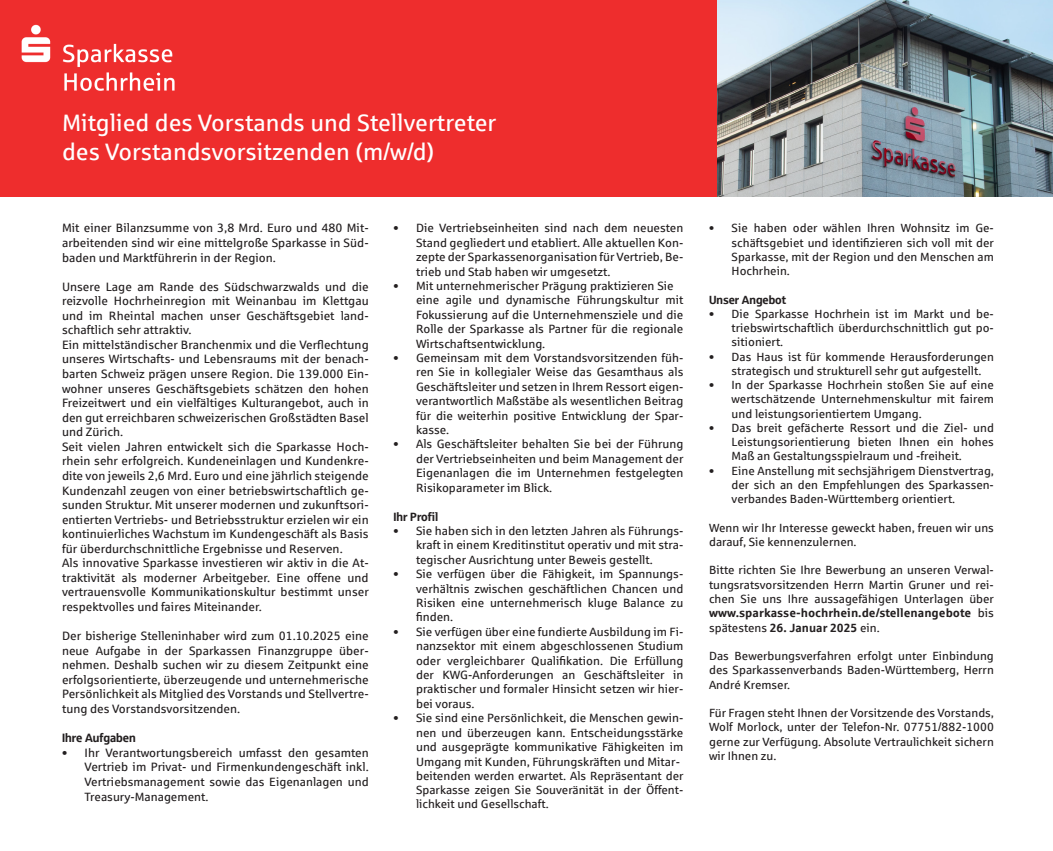
<style>
.page{position:relative;width:1053px;height:851px;background:#fff}
.page>*{position:absolute;margin:0;border:0;box-sizing:border-box;transform-origin:0 0}
.t1{font:23.75px "Sparkasse Rg";color:#fff}
.t2{font:12.12px/14.5px "Sparkasse Rg";color:#231f20;text-align:justify}
.t3{font:12.12px "Sparkasse Head";color:#231f20}
.t4{font:12px/14.4px "Sparkasse Rg";color:#231f20;text-align:justify}
.t5{font:12px "Sparkasse Head";color:#231f20}
.t6{font:11.88px/14.2px "Sparkasse Rg";color:#231f20;text-align:justify}
.t7{font:11.88px "Sparkasse Head";color:#231f20}
.s1{font-size:11.88px}
.s2{font-weight:700}
</style>
<div class="page">
<div style="left:0;top:0;width:719px;height:197px;background:#ee2d2d"></div>
<img style="left:21px;top:24px;width:154px;height:67px">
<img style="left:718px;top:0;width:334px;height:197px">
<p class="t1" style="left:62px;top:108px;width:436px">Mitglied des Vorstands und Stellvertreter</p>
<p class="t1" style="left:62px;top:137px;width:374px">des Vorstandsvorsitzenden (m/w/d)</p>
<p class="t2" style="left:62px;top:220px;width:308px">Mit einer Bilanzsumme von 3,8 Mrd. Euro und 480 Mit&shy;arbeitenden sind wir eine mittelgroße Sparkasse in Süd&shy;baden und Marktführerin in der Region.</p>
<p class="t2" style="left:62px;top:279px;width:308px">Unsere Lage am Rande des Südschwarzwalds und die reizvolle Hochrheinregion mit Weinanbau im Klettgau und im Rheintal machen unser Geschäftsgebiet land&shy;schaftlich sehr attraktiv.</p>
<p class="t2" style="left:62px;top:337px;width:308px">Ein mittelständischer Branchenmix und die Verflechtung unseres Wirtschafts- und Lebensraums mit der benach&shy;barten Schweiz prägen unsere Region. Die 139.000 Ein&shy;wohner unseres Geschäftsgebiets schätzen den hohen Freizeitwert und ein vielfältiges Kulturangebot, auch in den gut erreichbaren schweizerischen Großstädten Basel und Zürich.</p>
<p class="t2" style="left:62px;top:439px;width:308px">Seit vielen Jahren entwickelt sich die Sparkasse Hoch&shy;rhein sehr erfolgreich. Kundeneinlagen und Kundenkre&shy;dite von jeweils 2,6 Mrd. Euro und eine jährlich steigende Kundenzahl zeugen von einer betriebswirtschaftlich ge&shy;sunden Struktur. Mit unserer modernen und zukunftsori&shy;entierten Vertriebs- und Betriebsstruktur erzielen wir ein kontinuierliches Wachstum im Kundengeschäft als Basis für überdurchschnittliche Ergebnisse und Reserven.</p>
<p class="t2" style="left:62px;top:555px;width:308px">Als innovative Sparkasse investieren wir aktiv in die At&shy;traktivität als moderner Arbeitgeber. Eine offene und vertrauensvolle Kommunikationskultur bestimmt unser respektvolles und faires Miteinander.</p>
<p class="t2" style="left:62px;top:628px;width:308px">Der bisherige Stelleninhaber wird zum 01.10.2025 eine neue Aufgabe in der Sparkassen Finanzgruppe über&shy;nehmen. Deshalb suchen wir zu diesem Zeitpunkt eine erfolgsorientierte, überzeugende und unternehmerische Persönlichkeit als Mitglied des Vorstands und Stellvertre&shy;tung des Vorstandsvorsitzenden.</p>
<p class="t3" style="left:62px;top:730px;width:75px">Ihre Aufgaben</p>
<p class="t2" style="left:62px;top:744px;width:308px;text-align:right">• Ihr Verantwortungsbereich umfasst den gesamten<br>Vertrieb im Privat- und Firmenkundengeschäft inkl.</p>
<p class="t4" style="left:85px;top:773px;width:285px;line-height:15px">Vertriebsmanagement sowie das Eigenanlagen und<br>Treasury-Management.</p>
<p class="t4" style="left:416px;top:220px;width:269px;text-indent:-22px">• Die Vertriebseinheiten sind nach dem neuesten Stand gegliedert und etabliert. Alle aktuellen Kon&shy;zepte der Sparkassenorganisation für Vertrieb, Be&shy;trieb und Stab haben wir umgesetzt.</p>
<p class="t4" style="left:416px;top:278px;width:269px;text-align:left;text-indent:-22px">• Mit unternehmerischer Prägung praktizieren Sie eine agile und dynamische Führungskultur mit Fokussierung auf die Unternehmensziele und die Rolle der Sparkasse als Partner für die regionale Wirtschaftsentwicklung.</p>
<p class="t4" style="left:416px;top:350px;width:269px;text-indent:-22px">• Gemeinsam mit dem Vorstandsvorsitzenden füh&shy;ren Sie in kollegialer Weise das Gesamthaus als Geschäftsleiter und setzen in Ihrem Ressort eigen&shy;verantwortlich Maßstäbe als wesentlichen Beitrag für die weiterhin positive Entwicklung der Spar&shy;kasse.</p>
<p class="t4" style="left:416px;top:436px;width:269px;text-indent:-22px">• Als Geschäftsleiter behalten Sie bei der Führung der Vertriebseinheiten und beim Management der Eigenanlagen die im Unternehmen festgelegten Risikoparameter im Blick.</p>
<p class="t5" style="left:393px;top:508px;width:46px">Ihr Profil</p>
<p class="t4" style="left:416px;top:523px;width:269px;text-indent:-22px">• Sie haben sich in den letzten Jahren als Führungs&shy;kraft in einem Kreditinstitut operativ und mit stra&shy;tegischer Ausrichtung unter Beweis gestellt.</p>
<p class="t4" style="left:416px;top:566px;width:269px;text-indent:-22px">• Sie verfügen über die Fähigkeit, im Spannungs&shy;verhältnis zwischen geschäftlichen Chancen und Risiken eine unternehmerisch kluge Balance zu finden.</p>
<p class="t4" style="left:416px;top:624px;width:269px;text-indent:-22px">• Sie verfügen über eine fundierte Ausbildung im Fi&shy;nanzsektor mit einem abgeschlossenen Studium oder vergleichbarer Qualifikation. Die Erfüllung der KWG-Anforderungen an Geschäftsleiter in praktischer und formaler Hinsicht setzen wir hier&shy;bei voraus.</p>
<p class="t4" style="left:416px;top:710px;width:269px;text-indent:-22px">• Sie sind eine Persönlichkeit, die Menschen gewin&shy;nen und überzeugen kann. Entscheidungsstärke und ausgeprägte kommunikative Fähigkeiten im Umgang mit Kunden, Führungskräften und Mitar-</p>
<p class="t4" style="left:416px;top:768px;width:269px">beitenden werden erwartet. <span class="s1">Als Repräsentant der</span></p>
<p class="t6" style="left:416px;top:782px;width:269px">Sparkasse zeigen Sie Souveränität in der Öffent&shy;lichkeit und Gesellschaft.</p>
<p class="t6" style="left:731px;top:221px;width:264px;text-indent:-22px">• Sie haben oder wählen Ihren Wohnsitz im Ge&shy;schäftsgebiet und identifizieren sich voll mit der Sparkasse, mit der Region und den Menschen am Hochrhein.</p>
<p class="t7" style="left:709px;top:292px;width:79px">Unser Angebot</p>
<p class="t6" style="left:731px;top:306px;width:264px;text-indent:-22px">• Die Sparkasse Hochrhein ist im Markt und be&shy;triebswirtschaftlich überdurchschnittlich gut po&shy;sitioniert.</p>
<p class="t6" style="left:731px;top:349px;width:264px;text-indent:-22px">• Das Haus ist für kommende Herausforderungen strategisch und strukturell sehr gut aufgestellt.</p>
<p class="t6" style="left:731px;top:377px;width:264px;text-indent:-22px">• In der Sparkasse Hochrhein stoßen Sie auf eine wertschätzende Unternehmenskultur mit fairem und leistungsorientiertem Umgang.</p>
<p class="t6" style="left:731px;top:420px;width:264px;text-indent:-22px">• Das breit gefächerte Ressort und die Ziel- und Leistungsorientierung bieten Ihnen ein hohes Maß an Gestaltungsspielraum und -freiheit.</p>
<p class="t6" style="left:731px;top:463px;width:264px;text-indent:-22px">• Eine Anstellung mit sechsjährigem Dienstvertrag, der sich an den Empfehlungen des Sparkassen&shy;verbandes Baden-Württemberg orientiert.</p>
<p class="t6" style="left:709px;top:520px;width:286px">Wenn wir Ihr Interesse geweckt haben, freuen wir uns darauf, Sie kennenzulernen.</p>
<p class="t6" style="left:709px;top:563px;width:286px">Bitte richten Sie Ihre Bewerbung an unseren Verwal&shy;tungsratsvorsitzenden Herrn Martin Gruner und rei&shy;chen Sie uns Ihre aussagefähigen Unterlagen über <span class="s2">www.sparkasse-hochrhein.de/stellenangebote</span> bis spätestens <span class="s2">26. Januar 2025</span> ein.</p>
<p class="t6" style="left:709px;top:648px;width:286px">Das Bewerbungsverfahren erfolgt unter Einbindung des Sparkassenverbands Baden-Württemberg, Herrn André Kremser.</p>
<p class="t6" style="left:709px;top:705px;width:286px">Für Fragen steht Ihnen der Vorsitzende des Vorstands, Wolf Morlock, unter der Telefon-Nr. 07751/882-1000 gerne zur Verfügung. Absolute Vertraulichkeit sichern wir Ihnen zu.</p>
</div>
